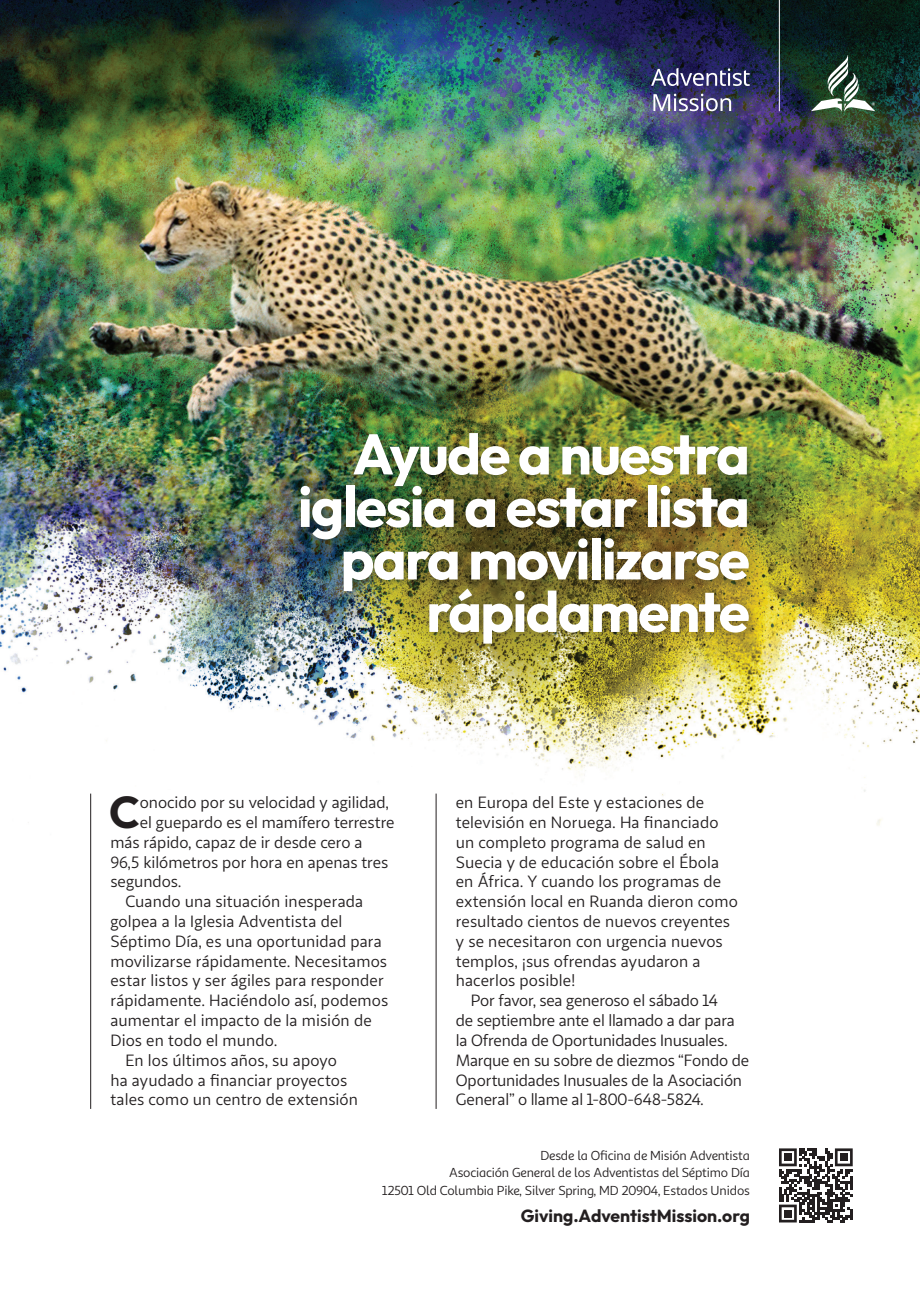
<style>
.page{position:relative;width:920px;height:1290px;background:#fff}
.page>*{position:absolute;margin:0;border:0;box-sizing:border-box;transform-origin:0 0}
.t1{font:700 57px/52.5px "Outfit";letter-spacing:-.03em;color:#fff;text-align:right}
.t2{font:700 44.55px "Outfit";color:#231f20}
.t3{font:700 17.55px "Outfit";color:#231f20}
.t4{font:16.5px/19.8px "Sana Sans";letter-spacing:.005em;color:#231f20}
.t5{font:16.5px/19.8px "Sana Sans";letter-spacing:-.015em;color:#231f20}
.t6{font:13.2px/17.5px "Sana Sans Alt";letter-spacing:-.01em;color:#231f20;text-align:right}
</style>
<div class="page">
<img style="left:0;top:0;width:920px;height:837px">
<div style="left:295px;top:427px;width:464px;height:227px;background:#231f20;opacity:.3"></div>
<hr style="left:90px;top:794px;width:1px;height:315px;background:#231f20">
<hr style="left:436px;top:794px;width:1px;height:315px;background:#231f20">
<svg style="left:811px;top:55px;width:64px;height:56px"></svg>
<hr style="left:779px;top:0;width:1px;height:111px;background:#fff">
<svg style="left:651px;top:68px;width:99px;height:18px;background:#61618a"></svg>
<svg style="left:653px;top:94px;width:78px;height:17px"></svg>
<svg style="left:779px;top:1148px;width:74px;height:74px"></svg>
<div style="left:784px;top:1153px;width:8px;height:8px;background:#231f20"></div>
<div style="left:840px;top:1153px;width:8px;height:8px;background:#231f20"></div>
<div style="left:784px;top:1210px;width:8px;height:7px;background:#231f20"></div>
<h1 class="t1" style="left:298px;top:431px;width:454px">Ayude a nuestra iglesia a estar lista para movilizarse rápidamente</h1>
<h2 class="t2" style="left:109px;top:783px;width:32px">C</h2>
<p class="t4" style="left:140px;top:793px;width:251px">onocido por su velocidad y agilidad,</p>
<p class="t4" style="left:140px;top:813px;width:256px">el guepardo es el mamífero terrestre</p>
<p class="t4" style="left:110px;top:832px;width:253px">más rápido, capaz de ir desde cero a</p>
<p class="t4" style="left:110px;top:852px;width:279px">96,5 kilómetros por hora en apenas tres</p>
<p class="t4" style="left:110px;top:872px;width:73px">segundos.</p>
<p class="t4" style="left:125px;top:892px;width:239px">Cuando una situación inesperada</p>
<p class="t4" style="left:110px;top:912px;width:233px">golpea a la Iglesia Adventista del</p>
<p class="t4" style="left:110px;top:931px;width:273px">Séptimo Día, es una oportunidad para</p>
<p class="t4" style="left:110px;top:951px;width:278px">movilizarse rápidamente. Necesitamos</p>
<p class="t4" style="left:110px;top:971px;width:275px">estar listos y ser ágiles para responder</p>
<p class="t4" style="left:110px;top:991px;width:279px">rápidamente. Haciéndolo así, podemos</p>
<p class="t4" style="left:110px;top:1011px;width:263px">aumentar el impacto de la misión de</p>
<p class="t4" style="left:110px;top:1030px;width:168px">Dios en todo el mundo.</p>
<p class="t4" style="left:125px;top:1050px;width:213px">En los últimos años, su apoyo</p>
<p class="t4" style="left:110px;top:1070px;width:238px">ha ayudado a financiar proyectos</p>
<p class="t4" style="left:110px;top:1090px;width:249px">tales como un centro de extensión</p>
<p class="t4" style="left:456px;top:793px;width:284px">en Europa del Este y estaciones de televisión en Noruega. Ha financiado un completo programa de salud en Suecia y de educación sobre el Ébola en África. Y cuando los programas de extensión local en Ruanda dieron como resultado cientos de nuevos creyentes y se necesitaron con urgencia nuevos templos, ¡sus ofrendas ayudaron a hacerlos posible!</p>
<p class="t5" style="left:456px;top:991px;width:295px;text-indent:15px">Por favor, sea generoso el sábado 14<br>de septiembre ante el llamado a dar para la Ofrenda de Oportunidades Inusuales.<br>Marque en su sobre de diezmos “Fondo de Oportunidades Inusuales de la Asociación General” o llame al 1-800-648-5824.</p>
<p class="t6" style="left:382px;top:1146px;width:369px">Desde la Oficina de Misión Adventista<br>Asociación General de los Adventistas del Séptimo Día<br>12501 Old Columbia Pike, Silver Spring, MD 20904, Estados Unidos</p>
<p class="t3" style="left:521px;top:1205px;width:231px">Giving.AdventistMission.org</p>
</div>
